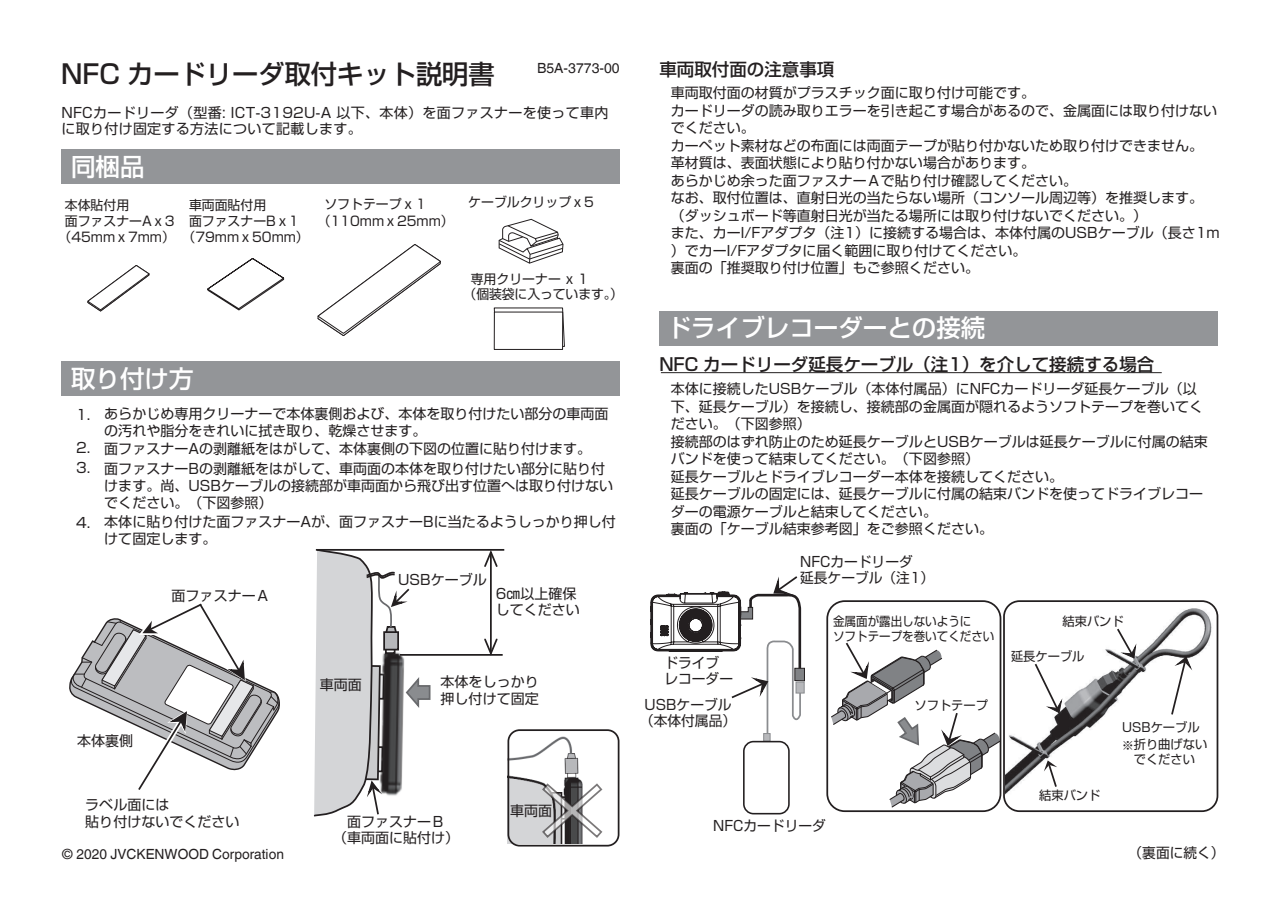
<style>
.page{position:relative;width:1276px;height:904px;background:#fff}
.page>*{position:absolute;margin:0;border:0;box-sizing:border-box;transform-origin:0 0}
.t1{font:500 26.25px "Shin Go Pro";color:#231f20}
.t2{font:500 24.5px "Shin Go Pro";color:#fff}
.t3{font:500 17.5px "Shin Go Pro";color:#231f20}
.t4{font:14px/17.5px "Shin Go Pro";color:#231f20}
.t5{font:14px/16.8px "Shin Go Pro";letter-spacing:.02em;color:#231f20}
.t6{font:14px "Helvetica World";color:#231f20}
.t7{font:13.12px/15.8px "Shin Go Pro";color:#231f20}
.t8{font:12.42px/14.7px "Shin Go Pro";color:#231f20;text-align:center}
.t9{font:12.42px/14.7px "Shin Go Pro";color:#231f20;scale:.92 1}
.s1{font-size:12.25px}
</style>
<div class="page">
<div style="left:763px;top:733px;width:7px;height:8px;background:#b7b8bb;border:1px solid #8a8c8f"></div>
<svg style="left:803px;top:681px;width:1px;height:12px"></svg>
<div style="left:743px;top:740px;width:46px;height:74px;border:2px solid #231f20;border-radius:10px"></div>
<div style="left:61px;top:149px;width:558px;height:34px;background:#939598"></div>
<svg style="left:493px;top:307px;width:71px;height:40px"></svg>
<div style="left:494px;top:312px;width:68px;height:37px;background:#fff"></div>
<svg style="left:87px;top:265px;width:63px;height:46px"></svg>
<svg style="left:207px;top:258px;width:77px;height:52px"></svg>
<div style="left:61px;top:361px;width:558px;height:34px;background:#939598"></div>
<div style="left:659px;top:310px;width:558px;height:35px;background:#939598"></div>
<img style="left:507px;top:732px;width:96px;height:110px">
<svg style="left:313px;top:549px;width:118px;height:268px"></svg>
<hr style="left:400px;top:653px;width:102px;height:2px;background:#231f20">
<hr style="left:316px;top:548px;width:188px;height:2px;background:#231f20">
<hr style="left:490px;top:552px;width:1px;height:101px;background:#231f20">
<svg style="left:482px;top:548px;width:17px;height:20px"></svg>
<svg style="left:482px;top:636px;width:17px;height:20px"></svg>
<div style="left:507px;top:729px;width:112px;height:117px;border:2px solid #231f20;border-radius:11px"></div>
<svg style="left:542px;top:783px;width:60px;height:54px"></svg>
<svg style="left:70px;top:603px;width:210px;height:187px"></svg>
<img style="left:1005px;top:603px;width:209px;height:192px">
<div style="left:1002px;top:600px;width:216px;height:211px;border:2px solid #231f20;border-radius:15px"></div>
<svg style="left:1032px;top:661px;width:30px;height:52px"></svg>
<svg style="left:1169px;top:655px;width:24px;height:61px"></svg>
<svg style="left:1115px;top:626px;width:21px;height:32px"></svg>
<svg style="left:1043px;top:760px;width:14px;height:28px"></svg>
<div style="left:826px;top:600px;width:175px;height:211px;border:2px solid #231f20;border-radius:17px"></div>
<svg style="left:829px;top:640px;width:172px;height:168px"></svg>
<svg style="left:650px;top:576px;width:153px;height:161px"></svg>
<svg style="left:498px;top:219px;width:65px;height:44px"></svg>
<hr style="left:660px;top:372px;width:501px;height:1px;background:#231f20">
<svg style="left:317px;top:244px;width:124px;height:92px"></svg>
<h1 class="t1" style="left:61px;top:53px;width:435px">NFC カードリーダ取付キット説明書</h1>
<p class="t6" style="left:537px;top:60px;width:84px">B5A-3773-00</p>
<p class="t5" style="left:61px;top:102px;width:548px">NFCカードリーダ（型番: ICT-3192U-A 以下、本体）を面ファスナーを使って車内に取り付け固定する方法について記載します。</p>
<h2 class="t2" style="left:71px;top:146px;width:75px">同梱品</h2>
<p class="t7" style="left:65px;top:195px;width:66px">本体貼付用</p>
<p class="t7" style="left:58px;top:227px;width:118px">（45mmｘ7mm）</p>
<p class="t7" style="left:189px;top:195px;width:79px">車両面貼付用</p>
<p class="t7" style="left:182px;top:227px;width:128px">（79mmｘ50mm）</p>
<p class="t7" style="left:65px;top:211px;width:235px">面ファスナーAｘ3 面ファスナーBｘ1</p>
<p class="t7" style="left:317px;top:194px;width:137px;line-height:17.2px;text-indent:7px">ソフトテープｘ１（110mmｘ25mm）</p>
<p class="t7" style="left:468px;top:192px;width:127px">ケーブルクリップｘ5</p>
<p class="t7" style="left:463px;top:269px;width:161px;text-indent:7px">専用クリーナーｘ 1<br>（個装袋に入っています。）</p>
<h2 class="t2" style="left:71px;top:358px;width:124px">取り付け方</h2>
<p class="t4" style="left:76px;top:404px;width:16px">1.</p>
<p class="t4" style="left:76px;top:436px;width:16px;line-height:20.1px">2.<br>3.</p>
<p class="t4" style="left:104px;top:403px;width:506px;line-height:16.8px">あらかじめ専用クリーナーで本体裏側および、本体を取り付けたい部分の車両面の汚れや脂分をきれいに拭き取り、乾燥させます。</p>
<p class="t4" style="left:104px;top:436px;width:502px;line-height:20.1px">面ファスナーAの剥離紙をはがして、本体裏側の下図の位置に貼り付けます。面ファスナーBの剥離紙をはがして、車両面の本体を取り付けたい部分に貼り付</p>
<p class="t4" style="left:104px;top:475px;width:510px;line-height:16.8px">けます。尚、USBケーブルの接続部が車両面から飛び出す位置へは取り付けないでください。（下図参照）</p>
<p class="t4" style="left:76px;top:512px;width:16px">4.</p>
<p class="t4" style="left:104px;top:512px;width:513px;line-height:16.8px">本体に貼り付けた面ファスナーAが、面ファスナーBに当たるようしっかり押し付けて固定します。</p>
<p class="t4" style="left:171px;top:584px;width:100px">面ファスナーＡ</p>
<p class="t4" style="left:398px;top:569px;width:90px">USBケーブル</p>
<p class="t4" style="left:495px;top:583px;width:86px;line-height:16.8px">6㎝以上確保してください</p>
<p class="t4" style="left:320px;top:674px;width:44px">車両面</p>
<p class="t4" style="left:440px;top:671px;width:100px;line-height:16.8px">本体をしっかり押し付けて固定</p>
<p class="t4" style="left:77px;top:729px;width:58px">本体裏側</p>
<p class="t3" style="left:659px;top:55px;width:176px">車両取付面の注意事項</p>
<p class="t4" style="left:670px;top:82px;width:550px">車両取付面の材質がプラスチック面に取り付け可能です。<br>カードリーダの読み取りエラーを引き起こす場合があるので、金属面には取り付けないでください。　<br>カーペット素材などの布面には両面テープが貼り付かないため取り付けできません。革材質は、表面状態により貼り付かない場合があります。<br>あらかじめ余った面ファスナーＡで貼り付け確認してください。<br>なお、取付位置は、直射日光の当たらない場所（コンソール周辺等）を推奨します。（ダッシュボード等直射日光が当たる場所には取り付けないでください。）<br>また、カーI/Fアダプタ（注1）に接続する場合は、本体付属のUSBケーブル（長さ1m）でカーI/Fアダプタに届く範囲に取り付けてください。<br>裏面の「推奨取り付け位置」もご参照ください。</p>
<h2 class="t2" style="left:666px;top:308px;width:320px">ドライブレコーダーとの接続</h2>
<p class="t3" style="left:659px;top:349px;width:496px">NFC カードリーダ延長ケーブル（注1）を介して接続する場合</p>
<p class="t4" style="left:670px;top:378px;width:538px">本体に接続したUSBケーブル（本体付属品）にNFCカードリーダ延長ケーブル（以下、延長ケーブル）を接続し、接続部の金属面が隠れるようソフトテープを巻いてください。（下図参照）<br>接続部のはずれ防止のため延長ケーブルとUSBケーブルは延長ケーブルに付属の結束バンドを使って結束してください。（下図参照）<br>延長ケーブルとドライブレコーダー本体を接続してください。<br>延長ケーブルの固定には、延長ケーブルに付属の結束バンドを使ってドライブレコーダーの電源ケーブルと結束してください。<br>裏面の「ケーブル結束参考図」をご参照ください。</p>
<p class="t4" style="left:664px;top:652px;width:70px;line-height:16.4px">ドライブレコーダー</p>
<p class="t4" style="left:640px;top:694px;width:98px;line-height:16.4px;text-align:center">USBケーブル（本体付属品）</p>
<p class="t4" style="left:800px;top:551px;width:135px;line-height:16.4px">NFCカードリーダ<br>延長ケーブル（注1）</p>
<p class="t9" style="left:833px;top:612px;width:177px">金属面が露出しないように<br>ソフトテープを巻いてください</p>
<p class="t8" style="left:914px;top:696px;width:75px">ソフトテープ</p>
<p class="t8" style="left:1062px;top:611px;width:63px">結束バンド</p>
<p class="t8" style="left:1010px;top:646px;width:75px">延長ケーブル</p>
<p class="t8" style="left:1121px;top:718px;width:79px">USBケーブル</p>
<p class="t8" style="left:1121px;top:735px;width:87px"><span class="s1">※</span>折り曲げないでください</p>
<p class="t8" style="left:1039px;top:785px;width:63px">結束バンド</p>
<p class="t4" style="left:85px;top:793px;width:86px">ラベル面には</p>
<p class="t4" style="left:510px;top:800px;width:44px">車両面</p>
<p class="t4" style="left:85px;top:810px;width:156px">貼り付けないでください</p>
<p class="t4" style="left:333px;top:810px;width:128px;line-height:16.8px;text-align:center">面ファスナーＢ<br>（車両面に貼付け）</p>
<p class="t4" style="left:713px;top:814px;width:114px">NFCカードリーダ</p>
<p class="t6" style="left:61px;top:845px;width:224px">© 2020 JVCKENWOOD Corporation</p>
<p class="t4" style="left:1128px;top:841px;width:98px">（裏面に続く）</p>
</div>
